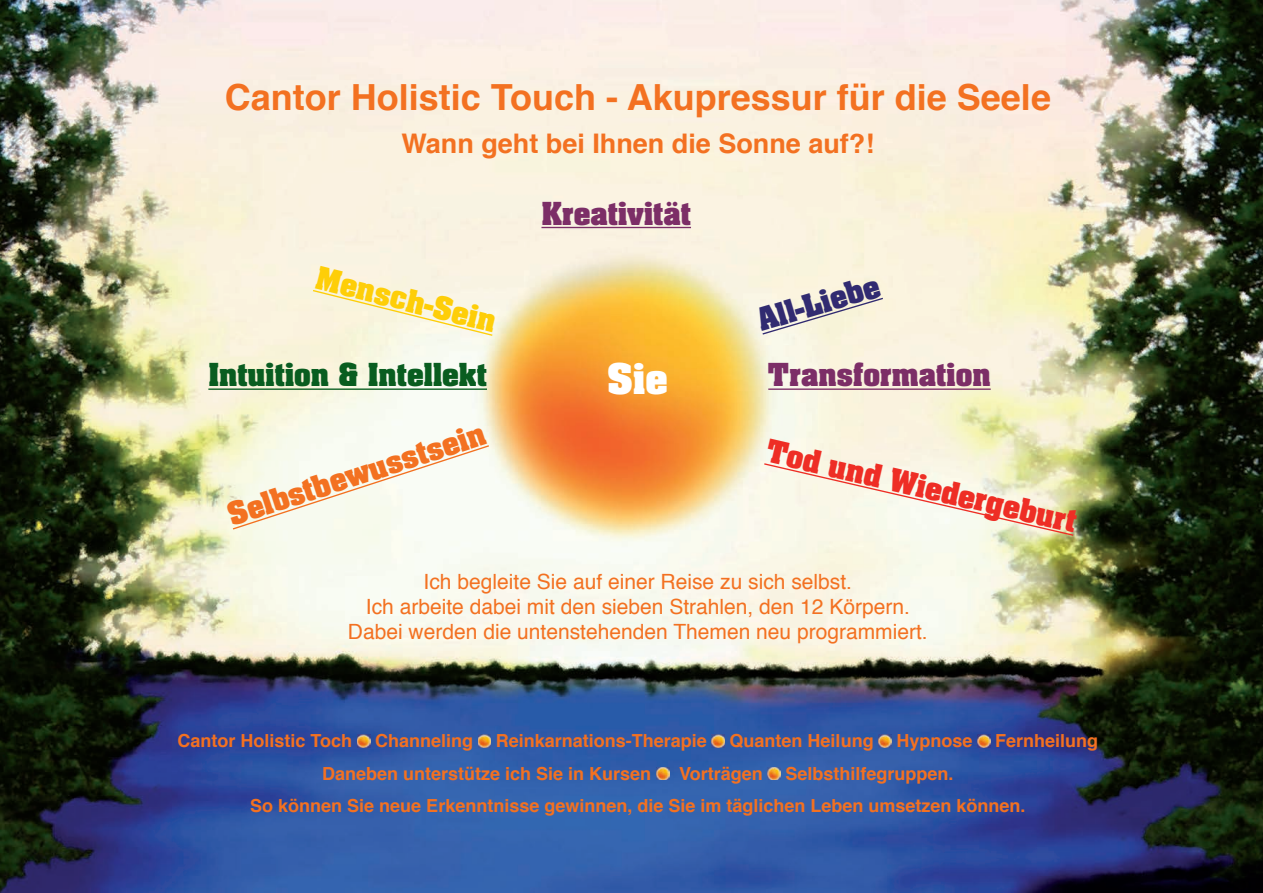
<style>
.page{position:relative;width:1263px;height:893px;background:#fff}
.page>*{position:absolute;margin:0;border:0;box-sizing:border-box;transform-origin:0 0}
.t1{font:700 36px "Helvetica";color:#f37121}
.t2{font:700 36px "Aachen";color:#fff}
.t3{font:700 27px "Helvetica";color:#f37121}
.t4{font:700 27px "Aachen";color:#7c2e67}
.t5{font:700 27px "Aachen";color:#095d20}
.t6{font:700 27px "Aachen";color:#ee2e25}
.t7{font:700 27px "Aachen";color:#f37121}
.t8{font:700 27px "Aachen";color:#fece08}
.t9{font:700 27px "Aachen";color:#312b71}
.t10{font:21px/25.2px "Helvetica";color:#f37121;text-align:center}
.t11{font:700 18px/32.4px "Helvetica";color:#f37121}
</style>
<div class="page">
<img style="left:0;top:0;width:1263px;height:893px">
<svg style="left:357px;top:735px;width:13px;height:12px"></svg>
<svg style="left:478px;top:735px;width:13px;height:12px"></svg>
<svg style="left:712px;top:735px;width:13px;height:12px"></svg>
<svg style="left:879px;top:735px;width:12px;height:12px"></svg>
<svg style="left:977px;top:735px;width:13px;height:12px"></svg>
<svg style="left:656px;top:767px;width:13px;height:13px"></svg>
<svg style="left:768px;top:767px;width:12px;height:13px"></svg>
<svg style="left:763px;top:462px;width:312px;height:75px;background:#f4f0db"></svg>
<svg style="left:761px;top:297px;width:123px;height:39px;background:#f1edda"></svg>
<hr style="left:208px;top:388px;width:279px;height:2px;background:#095d20">
<svg style="left:311px;top:289px;width:183px;height:48px;background:#f8f3db"></svg>
<hr style="left:541px;top:227px;width:150px;height:1px;background:#7c2e67">
<svg style="left:231px;top:444px;width:259px;height:87px"></svg>
<hr style="left:768px;top:388px;width:223px;height:2px;background:#7c2e67">
<h1 class="t1" style="left:225px;top:68px;width:828px">Cantor Holistic Touch - Akupressur für die Seele</h1>
<h2 class="t3" style="left:401px;top:122px;width:475px">Wann geht bei Ihnen die Sonne auf?!</h2>
<h2 class="t8" style="left:321px;top:258px;width:186px;rotate:14deg">Mensch-Sein</h2>
<h2 class="t5" style="left:208px;top:356px;width:280px">Intuition &amp; Intellekt</h2>
<h2 class="t7" style="left:223px;top:497px;width:270px;rotate:-18deg">Selbstbewusstsein</h2>
<h2 class="t4" style="left:541px;top:194px;width:151px">Kreativität</h2>
<h2 class="t9" style="left:753px;top:302px;width:127px;rotate:-17deg">All-Liebe</h2>
<h1 class="t2" style="left:607px;top:353px;width:62px">Sie</h1>
<h2 class="t4" style="left:768px;top:356px;width:224px">Transformation</h2>
<h2 class="t6" style="left:772px;top:431px;width:318px;rotate:13deg">Tod und Wiedergeburt</h2>
<p class="t10" style="left:348px;top:570px;width:581px">Ich begleite Sie auf einer Reise zu sich selbst.<br>Ich arbeite dabei mit den sieben Strahlen, den 12 Körpern.<br>Dabei werden die untenstehenden Themen neu programmiert.</p>
<p class="t11" style="left:178px;top:725px;width:176px">Cantor Holistic Toch</p>
<p class="t11" style="left:375px;top:725px;width:100px">Channeling</p>
<p class="t11" style="left:496px;top:725px;width:213px">Reinkarnations-Therapie</p>
<p class="t11" style="left:730px;top:725px;width:146px">Quanten Heilung</p>
<p class="t11" style="left:896px;top:725px;width:78px">Hypnose</p>
<p class="t11" style="left:995px;top:725px;width:105px">Fernheilung</p>
<p class="t11" style="left:322px;top:757px;width:331px">Daneben unterstütze ich Sie in Kursen</p>
<p class="t11" style="left:679px;top:757px;width:85px">Vorträgen</p>
<p class="t11" style="left:250px;top:757px;width:777px;text-indent:535px">Selbsthilfegruppen.<br>So können Sie neue Erkenntnisse gewinnen, die Sie im täglichen Leben umsetzen können.</p>
</div>
